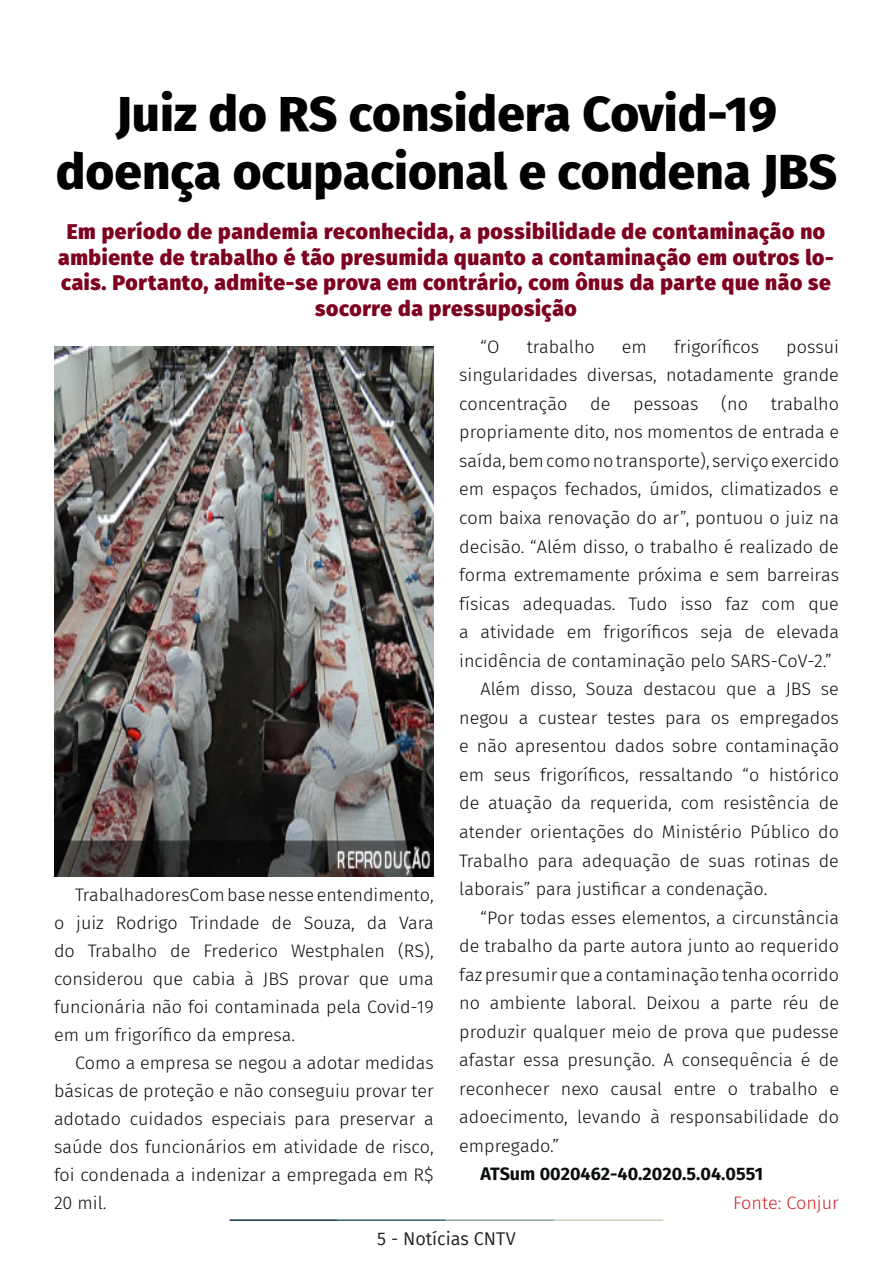
<style>
.page{position:relative;width:893px;height:1263px;background:#fff}
.page>*{position:absolute;margin:0;border:0;box-sizing:border-box;transform-origin:0 0}
.t1{font:800 49.5px/58.5px "Fira Sans";color:#000001;text-align:center}
.t2{font:800 21px/25.5px "Fira Sans";letter-spacing:.03em;color:#7e0220;text-align:center}
.t3{font:300 18px/28.5px "Fira Sans";color:#080d0b;text-align:justify}
.t4{font:700 18px "Fira Sans";color:#080d0b}
.t5{font:18px "Fira Sans";color:#231f20}
.t6{font:300 18px "Fira Sans";color:#d1232a}
</style>
<div class="page">
<hr style="left:230px;top:1219px;width:107px;height:2px;background:#0e323f">
<hr style="left:337px;top:1219px;width:109px;height:2px;background:#3a5f6d">
<hr style="left:446px;top:1219px;width:109px;height:2px;background:#87a59a">
<hr style="left:555px;top:1219px;width:108px;height:2px;background:#c6d5b7">
<img style="left:54px;top:347px;width:380px;height:529px">
<p class="t1" style="left:56px;top:80px;width:783px">Juiz do RS considera Covid-19 doença ocupacional e condena JBS</p>
<p class="t2" style="left:58px;top:217px;width:777px">Em período de pandemia reconhecida, a possibilidade de contaminação no ambiente de trabalho é tão presumida quanto a contaminação em outros lo&shy;cais. Portanto, admite-se prova em contrário, com ônus da parte que não se socorre da pressuposição</p>
<p class="t3" style="left:54px;top:881px;width:381px;line-height:27.9px;text-indent:21px">TrabalhadoresCom base nesse entendimento, o juiz Rodrigo Trindade de Souza, da Vara do Trabalho de Frederico Westphalen (RS), considerou que cabia à JBS provar que uma funcionária não foi contaminada pela Covid-19 em um frigorífico da empresa.</p>
<p class="t3" style="left:54px;top:1049px;width:381px;line-height:27.9px;text-indent:21px">Como a empresa se negou a adotar medidas básicas de proteção e não conseguiu provar ter adotado cuidados especiais para preservar a saúde dos funcionários em atividade de risco, foi condenada a indenizar a empregada em R$ 20 mil.</p>
<p class="t3" style="left:480px;top:332px;width:21px">“O</p>
<p class="t3" style="left:527px;top:332px;width:70px">trabalho</p>
<p class="t3" style="left:622px;top:332px;width:27px">em</p>
<p class="t3" style="left:674px;top:332px;width:87px">frigoríficos</p>
<p class="t3" style="left:459px;top:332px;width:381px;text-indent:327px">possui singularidades diversas, notadamente grande concentração</p>
<p class="t3" style="left:590px;top:389px;width:22px">de</p>
<p class="t3" style="left:633px;top:389px;width:67px">pessoas</p>
<p class="t3" style="left:721px;top:389px;width:28px">(no</p>
<p class="t3" style="left:459px;top:389px;width:381px;text-indent:312px">trabalho propriamente dito, nos momentos de entrada e saída, bem como no transporte), serviço exercido em espaços fechados, úmidos, climatizados e com baixa renovação do ar”, pontuou o juiz na decisão. “Além disso, o trabalho é realizado de forma extremamente próxima e sem barreiras físicas adequadas. Tudo isso faz com que a atividade em frigoríficos seja de elevada incidência de contaminação pelo SARS-CoV-2.”</p>
<p class="t3" style="left:459px;top:675px;width:381px;text-indent:21px">Além disso, Souza destacou que a JBS se negou a custear testes para os empregados e não apresentou dados sobre contaminação em seus frigoríficos, ressaltando “o histórico de atuação da requerida, com resistência de atender orientações do Ministério Público do Trabalho para adequação de suas rotinas de laborais” para justificar a condenação.</p>
<p class="t3" style="left:459px;top:903px;width:381px;text-indent:21px">“Por todas esses elementos, a circunstância de trabalho da parte autora junto ao requerido faz presumir que a contaminação tenha ocorrido no ambiente laboral. Deixou a parte réu de produzir qualquer meio de prova que pudesse afastar essa presunção. A consequência é de reconhecer nexo causal entre o trabalho e adoecimento, levando à responsabilidade do empregado.”</p>
<p class="t4" style="left:480px;top:1159px;width:284px">ATSum 0020462-40.2020.5.04.0551</p>
<p class="t6" style="left:733px;top:1190px;width:107px">Fonte: Conjur</p>
<p class="t5" style="left:377px;top:1225px;width:140px">5 - Notícias CNTV</p>
</div>
